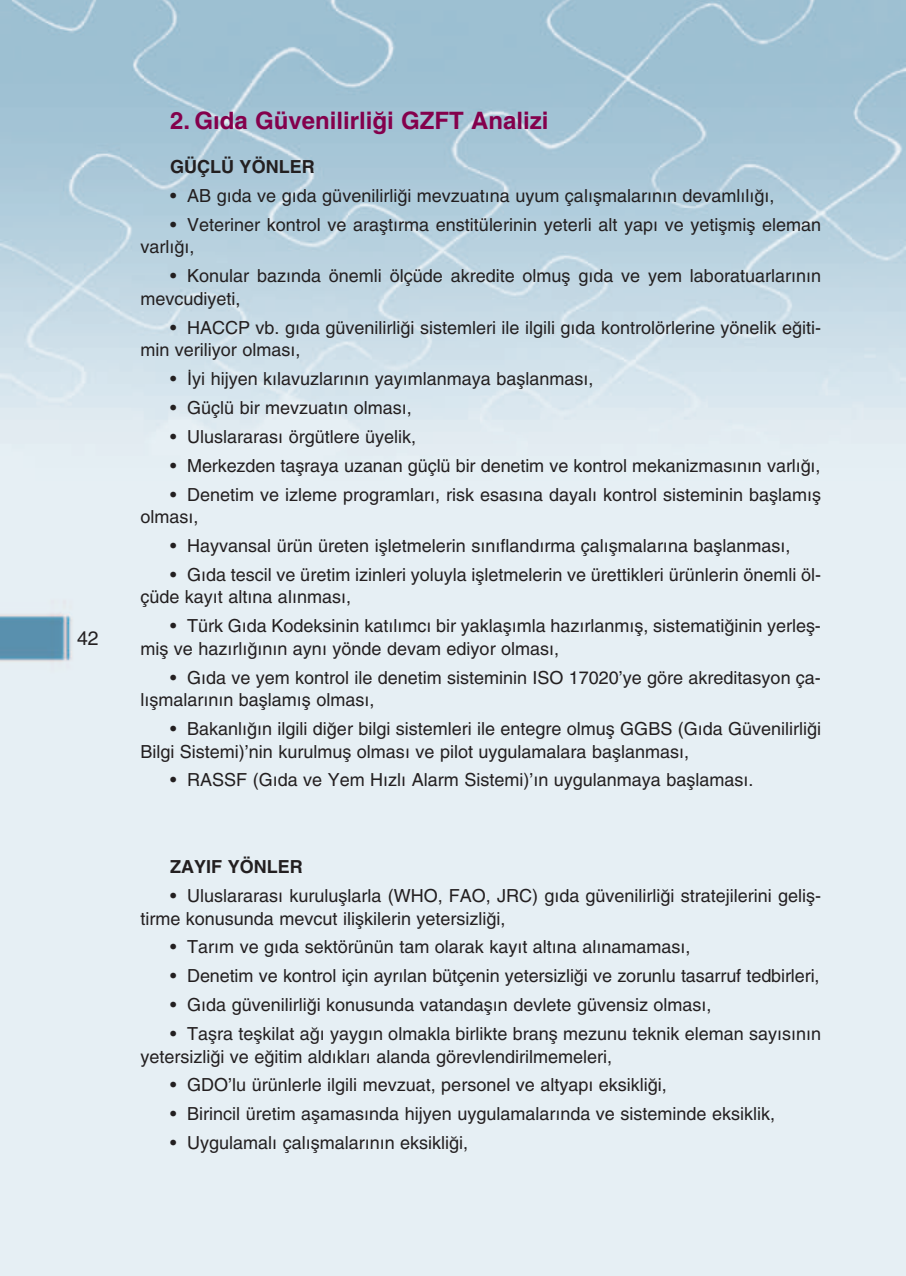
<style>
.page{position:relative;width:906px;height:1276px;background:#fff}
.page>*{position:absolute;margin:0;border:0;box-sizing:border-box;transform-origin:0 0}
.t1{font:700 24px "Helvetica";color:#84004c}
.t2{font:19.5px "Helvetica";color:#231f20}
.t3{font:18px/22.5px "Helvetica";color:#231f20}
.t4{font:700 18px "Helvetica";color:#231f20}
</style>
<div class="page">
<img style="left:0;top:0;width:906px;height:1276px">
<p class="t2" style="left:77px;top:627px;width:23px">42</p>
<h1 class="t1" style="left:170px;top:106px;width:380px">2. G›da Güvenilirli¤i GZFT Analizi</h1>
<p class="t4" style="left:170px;top:156px;width:146px">GÜÇLÜ YÖNLER</p>
<p class="t3" style="left:170px;top:184px;width:606px">• AB g›da ve g›da güvenilirli¤i mevzuat›na uyum çal›flmalar›n›n devaml›l›¤›,</p>
<p class="t3" style="left:140px;top:213px;width:682px;text-indent:30px">• Veteriner kontrol ve araflt›rma enstitülerinin yeterli alt yap› ve yetiflmifl eleman varl›¤›,</p>
<p class="t3" style="left:140px;top:265px;width:682px;text-indent:30px">• Konular baz›nda önemli ölçüde akredite olmufl g›da ve yem laboratuarlar›n›n mevcudiyeti,</p>
<p class="t3" style="left:140px;top:316px;width:682px;text-indent:30px">• HACCP vb. g›da güvenilirli¤i sistemleri ile ilgili g›da kontrolörlerine yönelik e¤iti&shy;min veriliyor olmas›,</p>
<p class="t3" style="left:170px;top:367px;width:425px">• ‹yi hijyen k›lavuzlar›n›n yay›mlanmaya bafllanmas›,</p>
<p class="t3" style="left:170px;top:396px;width:243px">• Güçlü bir mevzuat›n olmas›,</p>
<p class="t3" style="left:170px;top:425px;width:248px">• Uluslararas› örgütlere üyelik,</p>
<p class="t3" style="left:170px;top:454px;width:652px">• Merkezden taflraya uzanan güçlü bir denetim ve kontrol mekanizmas›n›n varl›¤›,</p>
<p class="t3" style="left:140px;top:483px;width:682px;text-indent:30px">• Denetim ve izleme programlar›, risk esas›na dayal› kontrol sisteminin bafllam›fl olmas›,</p>
<p class="t3" style="left:170px;top:534px;width:622px">• Hayvansal ürün üreten iflletmelerin s›n›fland›rma çal›flmalar›na bafllanmas›,</p>
<p class="t3" style="left:140px;top:563px;width:682px;text-indent:30px">• G›da tescil ve üretim izinleri yoluyla iflletmelerin ve ürettikleri ürünlerin önemli öl&shy;çüde kay›t alt›na al›nmas›,</p>
<p class="t3" style="left:140px;top:615px;width:682px;text-indent:30px">• Türk G›da Kodeksinin kat›l›mc› bir yaklafl›mla haz›rlanm›fl, sistemati¤inin yerlefl&shy;mifl ve haz›rl›¤›n›n ayn› yönde devam ediyor olmas›,</p>
<p class="t3" style="left:140px;top:666px;width:682px;text-indent:30px">• G›da ve yem kontrol ile denetim sisteminin ISO 17020’ye göre akreditasyon ça&shy;l›flmalar›n›n bafllam›fl olmas›,</p>
<p class="t3" style="left:140px;top:717px;width:682px;text-indent:30px">• Bakanl›¤›n ilgili di¤er bilgi sistemleri ile entegre olmufl GGBS (G›da Güvenilirli¤i<br>Bilgi Sistemi)’nin kurulmufl olmas› ve pilot uygulamalara bafllanmas›,</p>
<p class="t3" style="left:170px;top:769px;width:585px">• RASSF (G›da ve Yem H›zl› Alarm Sistemi)’›n uygulanmaya bafllamas›.</p>
<p class="t4" style="left:170px;top:856px;width:134px">ZAYIF YÖNLER</p>
<p class="t3" style="left:140px;top:884px;width:682px;text-indent:30px">• Uluslararas› kurulufllarla (WHO, FAO, JRC) g›da güvenilirli¤i stratejilerini gelifl&shy;tirme konusunda mevcut iliflkilerin yetersizli¤i,</p>
<p class="t3" style="left:170px;top:935px;width:522px">• Tar›m ve g›da sektörünün tam olarak kay›t alt›na al›namamas›,</p>
<p class="t3" style="left:170px;top:964px;width:651px">• Denetim ve kontrol için ayr›lan bütçenin yetersizli¤i ve zorunlu tasarruf tedbirleri,</p>
<p class="t3" style="left:170px;top:993px;width:543px">• G›da güvenilirli¤i konusunda vatandafl›n devlete güvensiz olmas›,</p>
<p class="t3" style="left:140px;top:1022px;width:682px;text-indent:30px">• Taflra teflkilat a¤› yayg›n olmakla birlikte branfl mezunu teknik eleman say›s›n›n yetersizli¤i ve e¤itim ald›klar› alanda görevlendirilmemeleri,</p>
<p class="t3" style="left:170px;top:1073px;width:498px">• GDO’lu ürünlerle ilgili mevzuat, personel ve altyap› eksikli¤i,</p>
<p class="t3" style="left:170px;top:1102px;width:606px">• Birincil üretim aflamas›nda hijyen uygulamalar›nda ve sisteminde eksiklik,</p>
<p class="t3" style="left:170px;top:1131px;width:300px">• Uygulamal› çal›flmalar›n›n eksikli¤i,</p>
</div>
